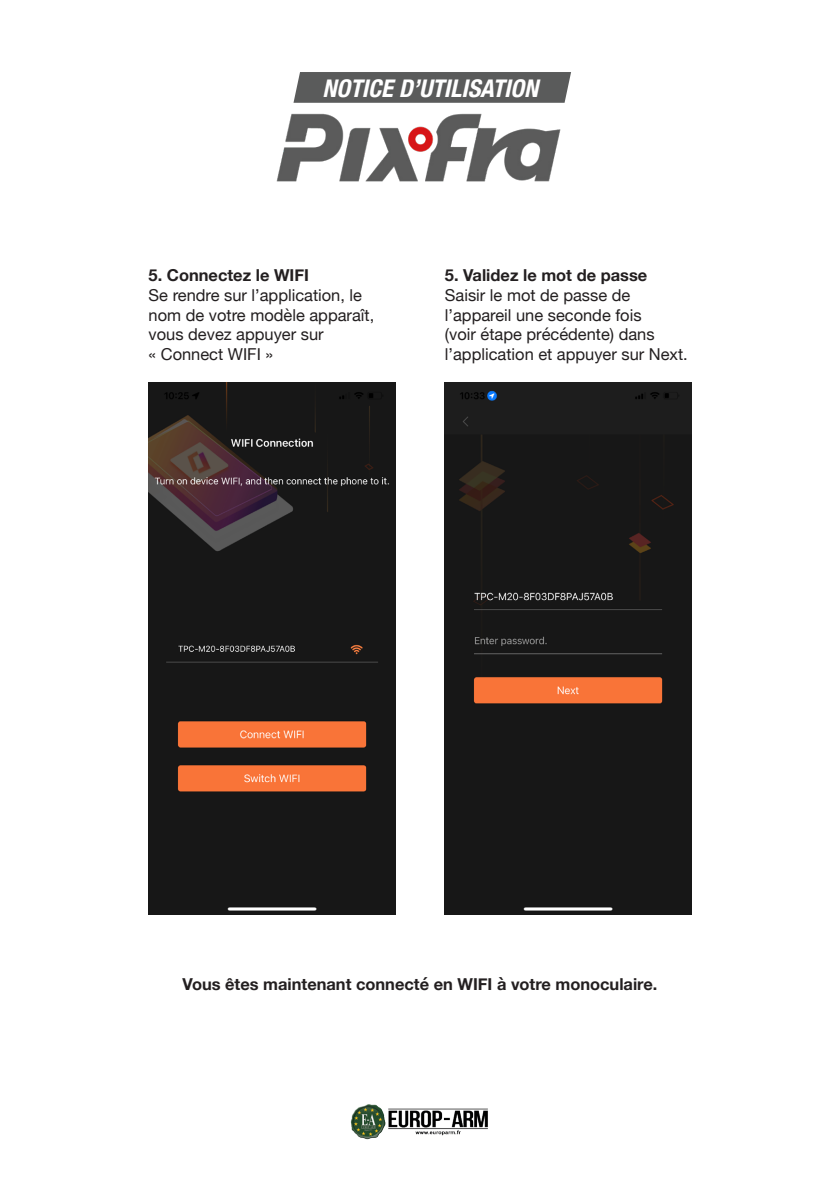
<style>
.page{position:relative;width:840px;height:1191px;background:#fff}
.page>*{position:absolute;margin:0;border:0;box-sizing:border-box;transform-origin:0 0}
.t1{font:italic 700 condensed 24.4px "Helvetica Neue";color:#fff}
.t2{font:16.4px/19.8px "Helvetica Neue";color:#231f20}
.t3{font:700 16.4px "Helvetica Neue";color:#231f20}
</style>
<div class="page">
<img style="left:148px;top:382px;width:247px;height:533px">
<img style="left:444px;top:382px;width:247px;height:533px">
<img style="left:350px;top:1104px;width:138px;height:36px">
<img style="left:276px;top:113px;width:285px;height:69px">
<div style="left:293px;top:72px;width:277px;height:31px;background:#5a5b5b"></div>
<p class="t1" style="left:322px;top:68px;width:225px">NOTICED’UTILISATION</p>
<p class="t3" style="left:148px;top:262px;width:162px">5. Connectez le WIFI</p>
<p class="t2" style="left:148px;top:286px;width:227px">Se rendre sur l’application, le nom de votre modèle apparaît, vous devez appuyer sur<br>« Connect WIFI »</p>
<p class="t3" style="left:444px;top:262px;width:204px">5. Validez le mot de passe</p>
<p class="t2" style="left:444px;top:286px;width:244px">Saisir le mot de passe de l’appareil une seconde fois<br>(voir étape précédente) dans l’application et appuyer sur Next.</p>
<p class="t3" style="left:182px;top:971px;width:476px">Vous êtes maintenant connecté en WIFI à votre monoculaire.</p>
</div>
